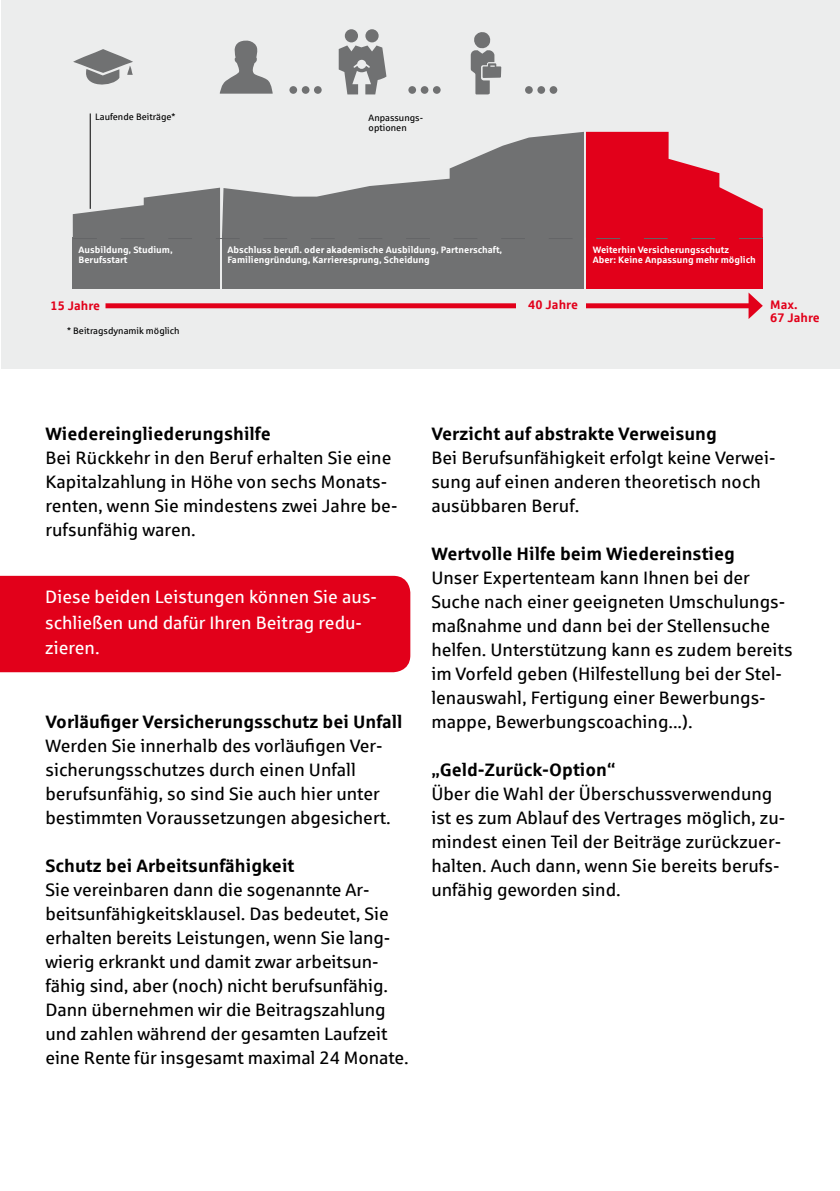
<style>
.page{position:relative;width:840px;height:1191px;background:#fff}
.page>*{position:absolute;margin:0;border:0;box-sizing:border-box;transform-origin:0 0}
.t1{font:18px/24px "Sparkasse Rg";color:#000}
.t2{font:700 18px "Sparkasse Rg";color:#000}
.t3{font:18px/25.6px "Sparkasse Rg";color:#fff}
.t4{font:700 12.4px/12.4px "Sparkasse Rg";color:#e2001a}
.t5{font:700 9.4px/9.4px "Sparkasse Rg";color:#fff}
.t6{font:9.4px/9.4px "Sparkasse Rg";color:#000}
</style>
<div class="page">
<div style="left:0;top:576px;width:410px;height:96px;background:#e2001a"></div>
<div style="left:1px;top:0;width:838px;height:368px;background:#eceded"></div>
<hr style="left:90px;top:113px;width:1px;height:96px;background:#000">
<div style="left:105px;top:303px;width:647px;height:5px;background:#e2001a"></div>
<svg style="left:748px;top:292px;width:14px;height:27px"></svg>
<div style="left:516px;top:300px;width:69px;height:17px;background:#eceded"></div>
<div style="left:73px;top:238px;width:147px;height:51px;background:#707172"></div>
<div style="left:222px;top:238px;width:361px;height:51px;background:#707172"></div>
<div style="left:585px;top:238px;width:177px;height:51px;background:#e2001a"></div>
<svg style="left:73px;top:132px;width:689px;height:107px"></svg>
<div style="left:365px;top:29px;width:13px;height:13px;background:#707172;border-radius:50%"></div>
<div style="left:344px;top:29px;width:14px;height:13px;background:#707172;border-radius:50%"></div>
<svg style="left:338px;top:45px;width:48px;height:49px"></svg>
<div style="left:289px;top:86px;width:8px;height:8px;background:#707172;border-radius:50%"></div>
<div style="left:301px;top:86px;width:8px;height:8px;background:#707172;border-radius:50%"></div>
<div style="left:314px;top:86px;width:7px;height:8px;background:#707172;border-radius:50%"></div>
<div style="left:408px;top:86px;width:8px;height:8px;background:#707172;border-radius:50%"></div>
<div style="left:420px;top:86px;width:8px;height:8px;background:#707172;border-radius:50%"></div>
<div style="left:432px;top:86px;width:8px;height:8px;background:#707172;border-radius:50%"></div>
<svg style="left:524px;top:86px;width:8px;height:8px"></svg>
<div style="left:537px;top:86px;width:8px;height:8px;background:#707172;border-radius:50%"></div>
<div style="left:549px;top:86px;width:8px;height:8px;background:#707172;border-radius:50%"></div>
<svg style="left:220px;top:40px;width:52px;height:54px"></svg>
<svg style="left:73px;top:49px;width:60px;height:24px"></svg>
<svg style="left:127px;top:66px;width:6px;height:9px"></svg>
<svg style="left:82px;top:69px;width:37px;height:16px"></svg>
<svg style="left:470px;top:32px;width:31px;height:62px"></svg>
<p class="t6" style="left:95px;top:112px;width:82px">Laufende Beiträge*</p>
<p class="t6" style="left:368px;top:113px;width:56px">Anpassungs&shy;optionen</p>
<p class="t5" style="left:78px;top:245px;width:96px">Ausbildung, Studium,<br>Berufsstart</p>
<p class="t5" style="left:227px;top:245px;width:276px">Abschluss berufl. oder akademische Ausbildung, Partnerschaft,<br>Familiengründung, Karrieresprung, Scheidung</p>
<p class="t5" style="left:592px;top:245px;width:164px">Weiterhin Versicherungsschutz<br>Aber: Keine Anpassung mehr möglich</p>
<p class="t4" style="left:50px;top:299px;width:51px">15 Jahre</p>
<p class="t4" style="left:528px;top:298px;width:51px">40 Jahre</p>
<p class="t6" style="left:67px;top:326px;width:114px">* Beitragsdynamik möglich</p>
<p class="t4" style="left:769px;top:298px;width:51px">Max.<br>67 Jahre</p>
<p class="t2" style="left:45px;top:422px;width:227px">Wiedereingliederungshilfe</p>
<p class="t1" style="left:45px;top:445px;width:353px">Bei Rückkehr in den Beruf erhalten Sie eine Kapitalzahlung in Höhe von sechs Monats&shy;renten, wenn Sie mindestens zwei Jahre be&shy;rufsunfähig waren.</p>
<p class="t3" style="left:45px;top:584px;width:333px">Diese beiden Leistungen können Sie aus&shy;schließen und dafür Ihren Beitrag redu&shy;zieren.</p>
<p class="t2" style="left:45px;top:710px;width:358px">Vorläufiger Versicherungsschutz bei Unfall</p>
<p class="t1" style="left:45px;top:733px;width:346px">Werden Sie innerhalb des vorläufigen Ver&shy;sicherungsschutzes durch einen Unfall berufsunfähig, so sind Sie auch hier unter bestimmten Voraussetzungen abgesichert.</p>
<p class="t2" style="left:45px;top:854px;width:250px">Schutz bei Arbeitsunfähigkeit</p>
<p class="t1" style="left:45px;top:877px;width:364px">Sie vereinbaren dann die sogenannte Ar&shy;beitsunfähigkeitsklausel. Das bedeutet, Sie erhalten bereits Leistungen, wenn Sie lang&shy;wierig erkrankt und damit zwar arbeitsun&shy;fähig sind, aber (noch) nicht berufsunfähig.<br>Dann übernehmen wir die Beitragszahlung und zahlen während der gesamten Laufzeit eine Rente für insgesamt maximal 24 Monate.</p>
<p class="t2" style="left:431px;top:422px;width:287px">Verzicht auf abstrakte Verweisung</p>
<p class="t1" style="left:431px;top:445px;width:345px">Bei Berufsunfähigkeit erfolgt keine Verwei&shy;sung auf einen anderen theoretisch noch ausübbaren Beruf.</p>
<p class="t2" style="left:431px;top:542px;width:305px">Wertvolle Hilfe beim Wiedereinstieg</p>
<p class="t1" style="left:431px;top:565px;width:362px">Unser Expertenteam kann Ihnen bei der Suche nach einer geeigneten Umschulungs&shy;maßnahme und dann bei der Stellensuche helfen. Unterstützung kann es zudem bereits im Vorfeld geben (Hilfestellung bei der Stel&shy;lenauswahl, Fertigung einer Bewerbungs&shy;mappe, Bewerbungscoaching...).</p>
<p class="t2" style="left:431px;top:758px;width:185px">„Geld-Zurück-Option“</p>
<p class="t1" style="left:431px;top:781px;width:355px">Über die Wahl der Überschussverwendung ist es zum Ablauf des Vertrages möglich, zu&shy;mindest einen Teil der Beiträge zurückzuer&shy;halten. Auch dann, wenn Sie bereits berufs&shy;unfähig geworden sind.</p>
</div>
